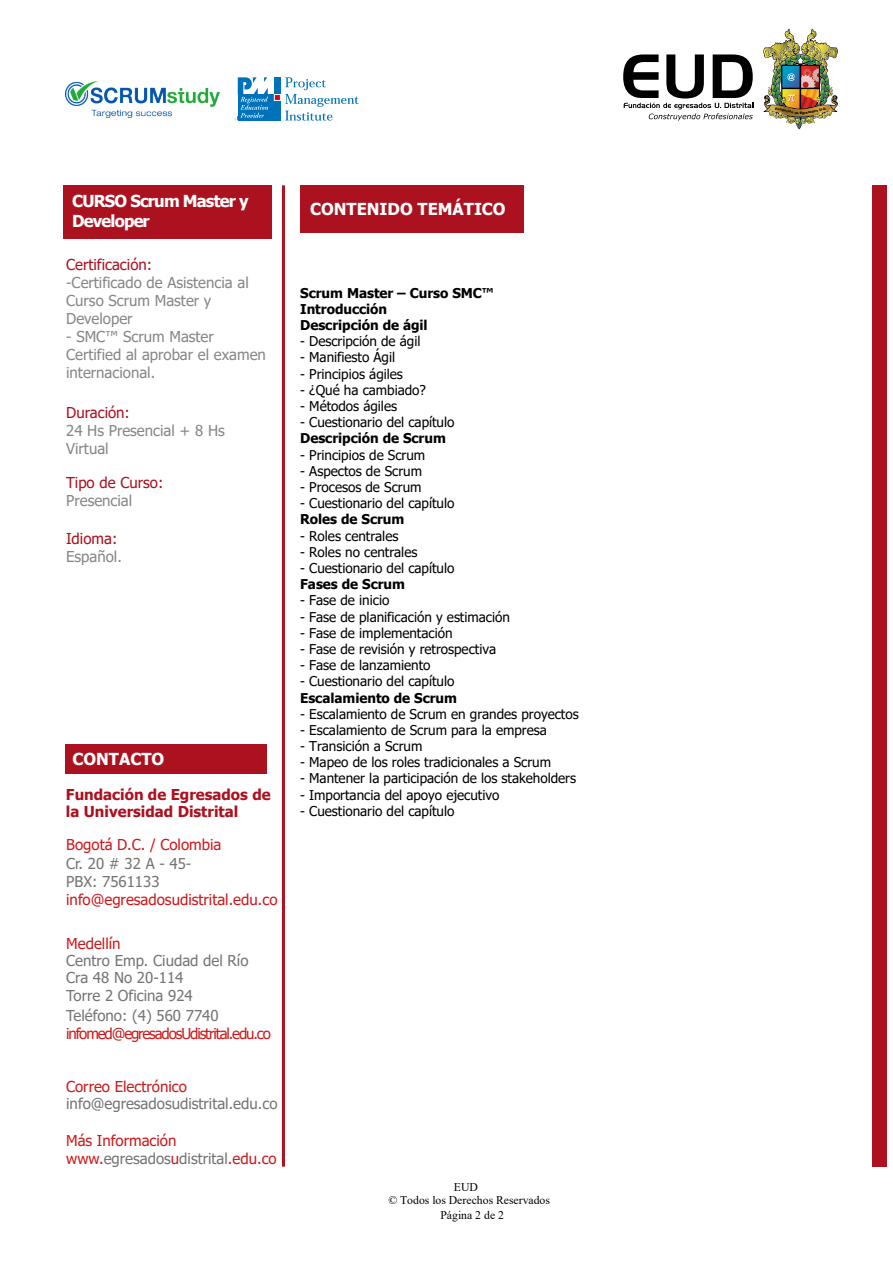
<style>
.page{position:relative;width:893px;height:1263px;background:#fff}
.page>*{position:absolute;margin:0;border:0;box-sizing:border-box;transform-origin:0 0}
.t1{font:700 16.5px/19.8px "Tahoma";letter-spacing:-.05em;color:#fff}
.t2{font:700 16.5px "Tahoma";color:#fff}
.t3{font:15px/19.8px "Tahoma";color:#767576}
.t4{font:15px/18px "Tahoma";color:#878787}
.t5{font:15px "Tahoma";color:#cd1a1c}
.t6{font:700 15px/16.5px "Tahoma";color:#ac111f}
.t7{font:15px "Tahoma";color:#ac111f}
.t8{font:15px "Tahoma";letter-spacing:-.075em;color:#cd1a1c}
.t9{font:13.5px "Tahoma";letter-spacing:-.005em;color:#000}
.t10{font:700 13.5px/16.2px "Tahoma";letter-spacing:-.005em;color:#000}
.t11{font:11.7px/13.5px "Times New Roman";color:#000;text-align:center}
.t12{font:900 3.3px "Arial";color:#010000}
.s1{color:#cd1a1c}
</style>
<div class="page">
<hr style="left:282px;top:185px;width:3px;height:982px;background:#ac111f">
<div style="left:300px;top:185px;width:223px;height:47px;background:#ac111f"></div>
<div style="left:872px;top:185px;width:15px;height:982px;background:#ac111f"></div>
<div style="left:238px;top:94px;width:42px;height:27px;background:#0072b9"></div>
<svg style="left:285px;top:77px;width:74px;height:44px"></svg>
<div style="left:274px;top:77px;width:6px;height:18px;background:#0072b9"></div>
<div style="left:274px;top:94px;width:7px;height:7px;background:#e1001a;border:1px solid #fff"></div>
<svg style="left:234px;top:77px;width:34px;height:43px"></svg>
<img style="left:65px;top:82px;width:154px;height:35px">
<svg style="left:623px;top:54px;width:130px;height:67px"></svg>
<div style="left:65px;top:744px;width:202px;height:30px;background:#ac111f"></div>
<div style="left:64px;top:185px;width:208px;height:53px;background:#ac111f"></div>
<img style="left:763px;top:29px;width:75px;height:100px">
<p class="t1" style="left:72px;top:192px;width:178px">CURSO Scrum Master y<br>Developer</p>
<p class="t7" style="left:66px;top:254px;width:87px">Certificación:</p>
<p class="t4" style="left:66px;top:274px;width:184px">-Certificado de Asistencia al<br>Curso Scrum Master y<br>Developer</p>
<p class="t4" style="left:66px;top:328px;width:201px">- SMC™ Scrum Master<br>Certified al aprobar el examen internacional.</p>
<p class="t7" style="left:66px;top:402px;width:65px">Duración:</p>
<p class="t4" style="left:66px;top:422px;width:160px">24 Hs Presencial + 8 Hs<br>Virtual</p>
<p class="t7" style="left:66px;top:473px;width:99px">Tipo de Curso:</p>
<p class="t4" style="left:66px;top:493px;width:68px">Presencial</p>
<p class="t7" style="left:66px;top:529px;width:53px">Idioma:</p>
<p class="t4" style="left:66px;top:549px;width:57px">Español.</p>
<p class="t2" style="left:73px;top:747px;width:93px">CONTACTO</p>
<p class="t6" style="left:66px;top:787px;width:206px">Fundación de Egresados de la Universidad Distrital</p>
<p class="t5" style="left:66px;top:834px;width:157px">Bogotá D.C. / Colombia</p>
<p class="t3" style="left:66px;top:854px;width:127px">Cr. 20 # 32 A - 45-</p>
<p class="t3" style="left:66px;top:873px;width:95px">PBX: 7561133</p>
<p class="t5" style="left:66px;top:889px;width:213px">info@egresadosudistrital.edu.co</p>
<p class="t5" style="left:66px;top:933px;width:56px">Medellín</p>
<p class="t3" style="left:66px;top:951px;width:184px">Centro Emp. Ciudad del Río</p>
<p class="t3" style="left:66px;top:968px;width:119px">Cra 48 No 20-114</p>
<p class="t3" style="left:66px;top:986px;width:154px">Torre 2 Oficina 924<br>Teléfono: (4) 560 7740</p>
<p class="t8" style="left:66px;top:1024px;width:206px">infomed@egresadosUdistrital.edu.co</p>
<p class="t5" style="left:66px;top:1076px;width:122px">Correo Electrónico</p>
<p class="t3" style="left:66px;top:1094px;width:213px">info@egresadosudistrital.edu.co</p>
<p class="t5" style="left:66px;top:1131px;width:112px">Más Información</p>
<p class="t3" style="left:66px;top:1150px;width:212px"><span class="s1">www.</span>egresados<span class="s1">u</span>distrital<span class="s1">.edu.co</span></p>
<p class="t2" style="left:310px;top:197px;width:197px">CONTENIDO TEMÁTICO</p>
<p class="t10" style="left:300px;top:285px;width:195px">Scrum Master – Curso SMC™<br>Introducción<br>Descripción de ágil</p>
<p class="t9" style="left:300px;top:332px;width:122px">- Descripción de ágil</p>
<p class="t9" style="left:300px;top:348px;width:96px">- Manifiesto Ágil</p>
<p class="t9" style="left:300px;top:365px;width:104px">- Principios ágiles</p>
<p class="t9" style="left:300px;top:381px;width:127px">- ¿Qué ha cambiado?</p>
<p class="t9" style="left:300px;top:397px;width:98px">- Métodos ágiles</p>
<p class="t9" style="left:300px;top:413px;width:156px">- Cuestionario del capítulo</p>
<p class="t10" style="left:300px;top:431px;width:147px">Descripción de Scrum</p>
<p class="t9" style="left:300px;top:446px;width:127px">- Principios de Scrum</p>
<p class="t9" style="left:300px;top:462px;width:123px">- Aspectos de Scrum</p>
<p class="t9" style="left:300px;top:478px;width:123px">- Procesos de Scrum</p>
<p class="t9" style="left:300px;top:494px;width:156px">- Cuestionario del capítulo</p>
<p class="t10" style="left:300px;top:512px;width:106px">Roles de Scrum</p>
<p class="t9" style="left:300px;top:526px;width:100px">- Roles centrales</p>
<p class="t9" style="left:300px;top:543px;width:119px">- Roles no centrales</p>
<p class="t9" style="left:300px;top:559px;width:156px">- Cuestionario del capítulo</p>
<p class="t10" style="left:300px;top:577px;width:106px">Fases de Scrum</p>
<p class="t9" style="left:300px;top:591px;width:91px">- Fase de inicio</p>
<p class="t9" style="left:300px;top:607px;width:211px">- Fase de planificación y estimación</p>
<p class="t9" style="left:300px;top:624px;width:154px">- Fase de implementación</p>
<p class="t9" style="left:300px;top:640px;width:198px">- Fase de revisión y retrospectiva</p>
<p class="t9" style="left:300px;top:656px;width:132px">- Fase de lanzamiento</p>
<p class="t9" style="left:300px;top:672px;width:156px">- Cuestionario del capítulo</p>
<p class="t10" style="left:300px;top:690px;width:158px">Escalamiento de Scrum</p>
<p class="t9" style="left:300px;top:705px;width:280px">- Escalamiento de Scrum en grandes proyectos</p>
<p class="t9" style="left:300px;top:721px;width:248px">- Escalamiento de Scrum para la empresa</p>
<p class="t9" style="left:300px;top:737px;width:124px">- Transición a Scrum</p>
<p class="t9" style="left:300px;top:753px;width:252px">- Mapeo de los roles tradicionales a Scrum</p>
<p class="t9" style="left:300px;top:769px;width:277px">- Mantener la participación de los stakeholders</p>
<p class="t9" style="left:300px;top:786px;width:201px">- Importancia del apoyo ejecutivo</p>
<p class="t9" style="left:300px;top:802px;width:156px">- Cuestionario del capítulo</p>
<p class="t11" style="left:388px;top:1180px;width:163px">EUD<br>© Todos los Derechos Reservados</p>
<p class="t11" style="left:441px;top:1208px;width:65px">Página 2 de 2</p>
<p class="t12" style="left:800px;top:111px;width:4px">E</p>
</div>
